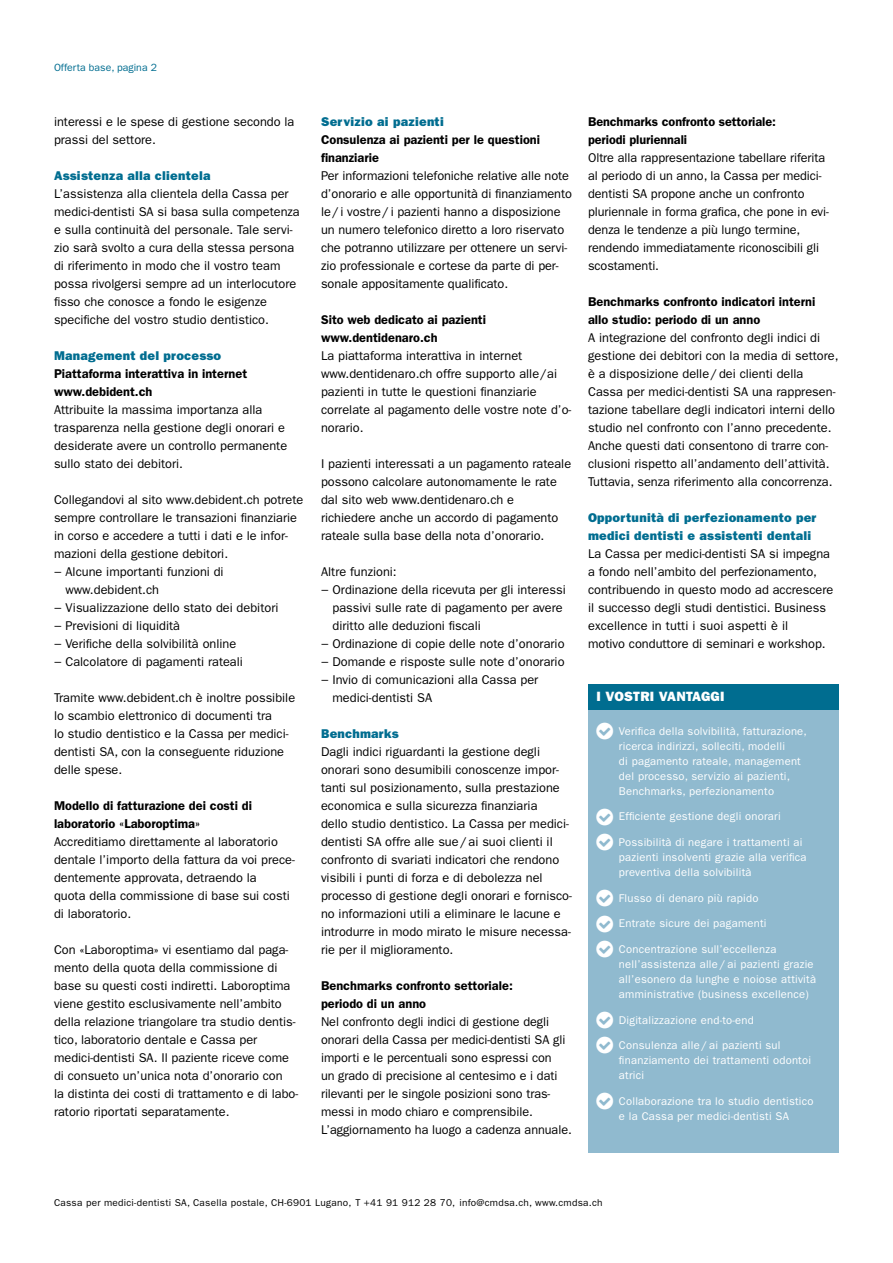
<style>
.page{position:relative;width:893px;height:1263px;background:#fff}
.page>*{position:absolute;margin:0;border:0;box-sizing:border-box;transform-origin:0 0}
.t1{font:13.5px "ITC Franklin Gothic Std Hvy";letter-spacing:.02em;color:#fff}
.t2{font:12.75px/18px "ITC Franklin Gothic Std";color:#000}
.t3{font:600 12.75px/18px "ITC Franklin Gothic Std";color:#000}
.t4{font:12.75px/18px "ITC Franklin Gothic Std Hvy";letter-spacing:.02em;color:#006d90}
.t5{font:11.25px/15px "ITC Franklin Gothic Std";letter-spacing:.02em;color:#fff}
.t6{font:10.5px "ITC Franklin Gothic Std";color:#006d90}
.t7{font:9.9px "ITC Franklin Gothic Std";letter-spacing:.025em;color:#000}
</style>
<div class="page">
<div style="left:588px;top:684px;width:251px;height:468px;background:#90bacf"></div>
<div style="left:588px;top:684px;width:251px;height:26px;background:#006d90"></div>
<p class="t6" style="left:54px;top:61px;width:105px">Offerta base, pagina 2</p>
<p class="t2" style="left:54px;top:113px;width:242px">interessi e le spese di gestione secondo la prassi del settore.</p>
<p class="t4" style="left:54px;top:167px;width:158px">Assistenza alla clientela</p>
<p class="t2" style="left:54px;top:185px;width:247px">L’assistenza alla clientela della Cassa per medici-dentisti SA si basa sulla competenza e sulla continuità del personale. Tale servi&shy;zio sarà svolto a cura della stessa persona di riferimento in modo che il vostro team possa rivolgersi sempre ad un interlocutore fisso che conosce a fondo le esigenze specifiche del vostro studio dentistico.</p>
<p class="t4" style="left:54px;top:347px;width:169px">Management del processo</p>
<p class="t3" style="left:54px;top:365px;width:195px">Piattaforma interattiva in internet www.debident.ch</p>
<p class="t2" style="left:54px;top:401px;width:235px">Attribuite la massima importanza alla trasparenza nella gestione degli onorari e desiderate avere un controllo permanente sullo stato dei debitori.</p>
<p class="t2" style="left:54px;top:491px;width:251px">Collegandovi al sito www.debident.ch potrete</p>
<p class="t2" style="left:54px;top:509px;width:245px">sempre controllare le transazioni finanziarie</p>
<p class="t2" style="left:54px;top:527px;width:236px">in corso e accedere a tutti i dati e le infor-</p>
<p class="t2" style="left:54px;top:545px;width:176px">mazioni della gestione debitori.</p>
<p class="t2" style="left:54px;top:563px;width:171px">− Alcune importanti funzioni di</p>
<p class="t2" style="left:65px;top:581px;width:95px">www.debident.ch</p>
<p class="t2" style="left:54px;top:599px;width:226px">− Visualizzazione dello stato dei debitori</p>
<p class="t2" style="left:54px;top:617px;width:128px">− Previsioni di liquidità</p>
<p class="t2" style="left:54px;top:635px;width:184px">− Verifiche della solvibilità online</p>
<p class="t2" style="left:54px;top:653px;width:190px">− Calcolatore di pagamenti rateali</p>
<p class="t2" style="left:54px;top:689px;width:243px">Tramite www.debident.ch è inoltre possibile lo scambio elettronico di documenti tra<br>lo studio dentistico e la Cassa per medici-- dentisti SA, con la conseguente riduzione delle spese.</p>
<p class="t3" style="left:54px;top:797px;width:200px">Modello di fatturazione dei costi di laboratorio «Laboroptima»</p>
<p class="t2" style="left:54px;top:833px;width:242px">Accreditiamo direttamente al laboratorio dentale l’importo della fattura da voi prece&shy;dentemente approvata, detraendo la<br>quota della commissione di base sui costi di laboratorio.</p>
<p class="t2" style="left:54px;top:941px;width:246px">Con «Laboroptima» vi esentiamo dal paga&shy;mento della quota della commissione di base su questi costi indiretti. Laboroptima viene gestito esclusivamente nell’ambito della relazione triangolare tra studio dentis&shy;tico, laboratorio dentale e Cassa per medici-dentisti SA. Il paziente riceve come di consueto un’unica nota d’onorario con<br>la distinta dei costi di trattamento e di labo&shy;ratorio riportati separatamente.</p>
<p class="t4" style="left:321px;top:113px;width:124px">Servizio ai pazienti</p>
<p class="t3" style="left:321px;top:131px;width:221px">Consulenza ai pazienti per le questioni finanziarie</p>
<p class="t2" style="left:321px;top:167px;width:252px">Per informazioni telefoniche relative alle note d’onorario e alle opportunità di finanziamento le/i vostre/i pazienti hanno a disposizione un numero telefonico diretto a loro riservato che potranno utilizzare per ottenere un servi&shy;zio professionale e cortese da parte di per&shy;sonale appositamente qualificato.</p>
<p class="t3" style="left:321px;top:311px;width:166px">Sito web dedicato ai pazienti www.dentidenaro.ch</p>
<p class="t2" style="left:321px;top:347px;width:252px">La piattaforma interattiva in internet www.dentidenaro.ch offre supporto alle/ai pazienti in tutte le questioni finanziarie correlate al pagamento delle vostre note d’o&shy;norario.</p>
<p class="t2" style="left:321px;top:455px;width:252px">I pazienti interessati a un pagamento rateale possono calcolare autonomamente le rate dal sito web www.dentidenaro.ch e richiedere anche un accordo di pagamento rateale sulla base della nota d’onorario.</p>
<p class="t2" style="left:321px;top:563px;width:77px">Altre funzioni:</p>
<p class="t2" style="left:321px;top:581px;width:246px">− Ordinazione della ricevuta per gli interessi</p>
<p class="t2" style="left:332px;top:599px;width:232px">passivi sulle rate di pagamento per avere</p>
<p class="t2" style="left:332px;top:617px;width:150px">diritto alle deduzioni fiscali</p>
<p class="t2" style="left:321px;top:635px;width:245px">− Ordinazione di copie delle note d’onorario</p>
<p class="t2" style="left:321px;top:653px;width:245px">− Domande e risposte sulle note d’onorario</p>
<p class="t2" style="left:321px;top:671px;width:219px">− Invio di comunicazioni alla Cassa per</p>
<p class="t2" style="left:332px;top:689px;width:101px">medici-dentisti SA</p>
<p class="t4" style="left:321px;top:725px;width:79px">Benchmarks</p>
<p class="t2" style="left:321px;top:743px;width:252px">Dagli indici riguardanti la gestione degli onorari sono desumibili conoscenze impor&shy;tanti sul posizionamento, sulla prestazione economica e sulla sicurezza finanziaria<br>dello studio dentistico. La Cassa per medici-- dentisti SA offre alle sue/ai suoi clienti il confronto di svariati indicatori che rendono visibili i punti di forza e di debolezza nel processo di gestione degli onorari e fornisco&shy;no informazioni utili a eliminare le lacune e introdurre in modo mirato le misure necessa&shy;rie per il miglioramento.</p>
<p class="t3" style="left:321px;top:977px;width:193px">Benchmarks confronto settoriale: periodo di un anno</p>
<p class="t2" style="left:321px;top:1013px;width:252px">Nel confronto degli indici di gestione degli onorari della Cassa per medici-dentisti SA gli importi e le percentuali sono espressi con<br>un grado di precisione al centesimo e i dati rilevanti per le singole posizioni sono tras&shy;messi in modo chiaro e comprensibile.<br>L’aggiornamento ha luogo a cadenza annuale.</p>
<p class="t3" style="left:588px;top:113px;width:189px">Benchmarks confronto settoriale: periodi pluriennali</p>
<p class="t2" style="left:588px;top:149px;width:242px">Oltre alla rappresentazione tabellare riferita al periodo di un anno, la Cassa per medici&shy;dentisti SA propone anche un confronto pluriennale in forma grafica, che pone in evi&shy;denza le tendenze a più lungo termine, rendendo immediatamente riconoscibili gli scostamenti.</p>
<p class="t3" style="left:588px;top:293px;width:229px">Benchmarks confronto indicatori interni allo studio: periodo di un anno</p>
<p class="t2" style="left:588px;top:329px;width:252px">A integrazione del confronto degli indici di gestione dei debitori con la media di settore, è a disposizione delle/dei clienti della Cassa per medici-dentisti SA una rappresen&shy;tazione tabellare degli indicatori interni dello studio nel confronto con l’anno precedente.<br>Anche questi dati consentono di trarre con&shy;clusioni rispetto all’andamento dell’attività.<br>Tuttavia, senza riferimento alla concorrenza.</p>
<p class="t4" style="left:588px;top:509px;width:230px">Opportunità di perfezionamento per medici dentisti e assistenti dentali</p>
<p class="t2" style="left:588px;top:545px;width:247px">La Cassa per medici-dentisti SA si impegna a fondo nell’ambito del perfezionamento, contribuendo in questo modo ad accrescere il successo degli studi dentistici. Business excellence in tutti i suoi aspetti è il<br>motivo conduttore di seminari e workshop.</p>
<p class="t1" style="left:597px;top:689px;width:129px">I VOSTRI VANTAGGI</p>
<p class="t5" style="left:619px;top:723px;width:189px">Verifica della solvibilità, fatturazione, ricerca indirizzi, solleciti, modelli<br>di pagamento rateale, management del processo, servizio ai pazienti, Benchmarks, perfezionamento</p>
<p class="t5" style="left:619px;top:809px;width:163px">Efficiente gestione degli onorari</p>
<p class="t5" style="left:619px;top:835px;width:189px">Possibilità di negare i trattamenti ai pazienti insolventi grazie alla verifica preventiva della solvibilità</p>
<p class="t5" style="left:619px;top:890px;width:141px">Flusso di denaro più rapido</p>
<p class="t5" style="left:619px;top:916px;width:149px">Entrate sicure dei pagamenti</p>
<p class="t5" style="left:619px;top:942px;width:199px">Concentrazione sull’eccellenza nell’assistenza alle / ai pazienti grazie all’esonero da lunghe e noiose attività amministrative (business excellence)</p>
<p class="t5" style="left:619px;top:1012px;width:136px">Digitalizzazione end-to-end</p>
<p class="t5" style="left:619px;top:1038px;width:194px">Consulenza alle / ai pazienti sul finanziamento dei trattamenti odontoi atrici</p>
<p class="t5" style="left:619px;top:1094px;width:196px">Collaborazione tra lo studio dentistico e la Cassa per medici-dentisti SA</p>
<p class="t7" style="left:54px;top:1197px;width:550px">Cassa per medici-dentisti SA, Casella postale, CH-6901 Lugano, T +41 91 912 28 70, info@cmdsa.ch, www.cmdsa.ch</p>
</div>
